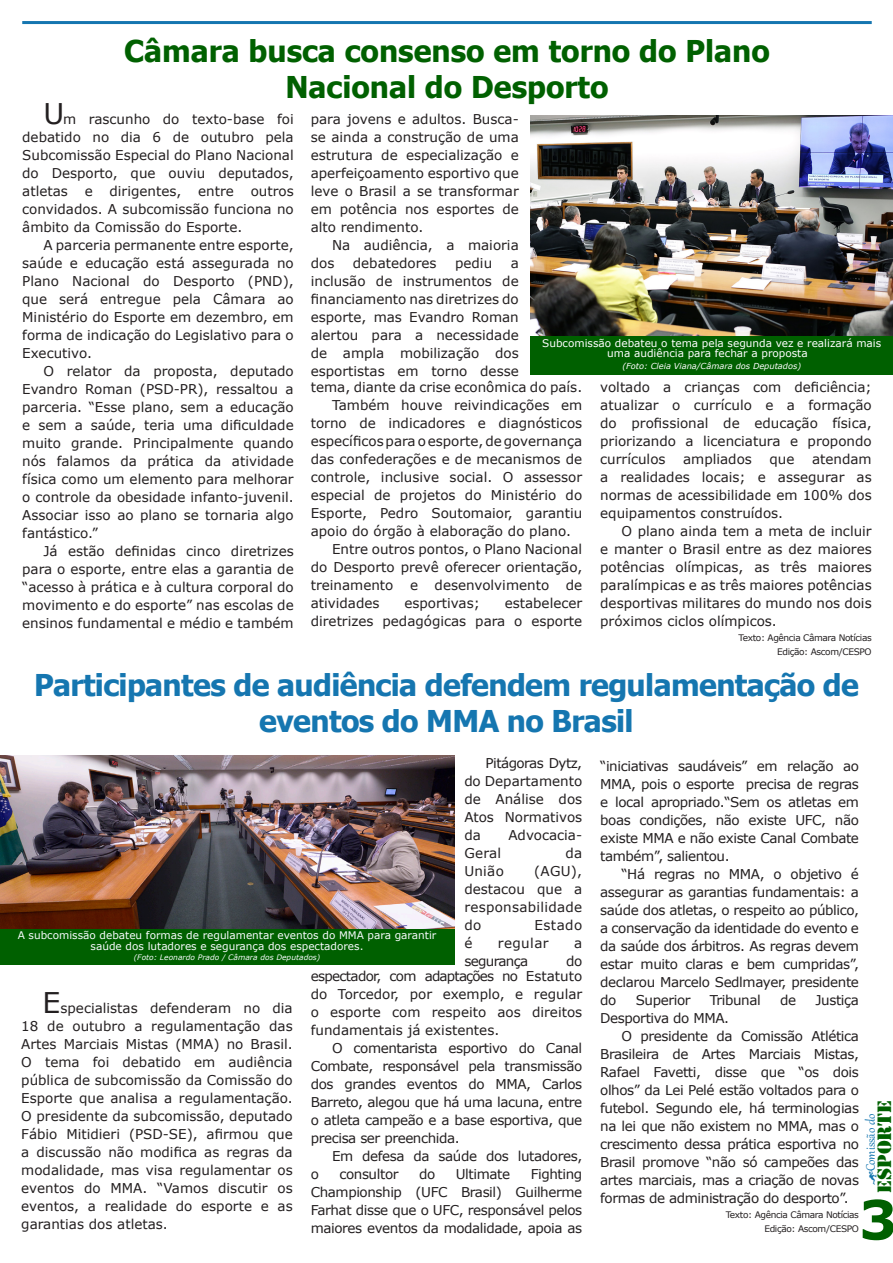
<style>
.page{position:relative;width:893px;height:1263px;background:#fff}
.page>*{position:absolute;margin:0;border:0;box-sizing:border-box;transform-origin:0 0}
.t1{font:700 54px "Verdana";color:#006000}
.Texto_arena{font:700 30px/36px "Tahoma";letter-spacing:-.02em;color:#1576b0;text-align:center}
.Texto_arena-2{font:700 30px "Tahoma";color:#006000}
.Texto_arena-3{font:18px "Stencil Std";color:#006000;scale:1.07 1}
.Texto_arena-4{font:15px "Gabriola";letter-spacing:-.005em;color:#1576b0}
.Texto_arena-5{font:13.5px/18px "Verdana";color:#231f20;text-align:justify}
.Texto_arena-6{font:13.5px "Verdana";letter-spacing:-.03em;color:#231f20}
.Texto_arena-7{font:13.5px "Verdana";letter-spacing:-.05em;color:#231f20}
.Texto_arena-8{font:13.5px "Verdana";letter-spacing:.03em;color:#231f20}
.Lengenda{font:10.5px "Verdana";color:#f9fcfe}
.t2{font:10.5px/10.5px "Verdana";color:#fff}
.Texto_arena-9{font:9px/13.8px "Verdana";letter-spacing:-.04em;color:#231f20;text-align:right}
.t3{font:italic 8.25px "Verdana";color:#fff}
.Lengenda-2{font:italic 7.5px "Verdana";letter-spacing:.005em;color:#f9fcfe}
.s1{font-size:28.5px}
.s2{font-family:"Athletes"}
</style>
<div class="page">
<hr style="left:22px;top:21px;width:850px;height:3px;background:#1576b0">
<div style="left:530px;top:336px;width:363px;height:39px;background:#006000"></div>
<div style="left:0;top:927px;width:454px;height:37px;background:#006000"></div>
<img style="left:530px;top:116px;width:363px;height:220px">
<img style="left:1px;top:755px;width:453px;height:173px">
<p class="Texto_arena-2" style="left:124px;top:30px;width:647px">Câmara busca consenso em torno do Plano</p>
<p class="Texto_arena-2" style="left:285px;top:66px;width:325px">Nacional do Desporto</p>
<p class="Texto_arena-5" style="left:22px;top:109px;width:273px;text-indent:21px"><span class="s1">U</span>m rascunho do texto-base foi debatido no dia 6 de outubro pela Subcomissão Especial do Plano Nacional do Desporto, que ouviu deputados, atletas e dirigentes, entre outros convidados. A subcomissão funciona no âmbito da Comissão do Esporte.</p>
<p class="Texto_arena-5" style="left:22px;top:235px;width:273px;text-indent:21px">A parceria permanente entre esporte, saúde e educação está assegurada no Plano Nacional do Desporto (PND), que será entregue pela Câmara ao Ministério do Esporte em dezembro, em forma de indicação do Legislativo para o Executivo.</p>
<p class="Texto_arena-5" style="left:22px;top:361px;width:273px;text-indent:21px">O relator da proposta, deputado Evandro Roman (PSD-PR), ressaltou a parceria. “Esse plano, sem a educação e sem a saúde, teria uma dificuldade muito grande. Principalmente quando nós falamos da prática da atividade física como um elemento para melhorar o controle da obesidade infanto-juvenil.<br>Associar isso ao plano se tornaria algo fantástico.”</p>
<p class="Texto_arena-5" style="left:22px;top:541px;width:273px;text-indent:21px">Já estão definidas cinco diretrizes para o esporte, entre elas a garantia de “acesso à prática e à cultura corporal do movimento e do esporte” nas escolas de ensinos fundamental e médio e também</p>
<p class="Texto_arena-5" style="left:311px;top:110px;width:210px">para jovens e adultos. Busca&shy;se ainda a construção de uma estrutura de especialização e aperfeiçoamento esportivo que leve o Brasil a se transformar em potência nos esportes de alto rendimento.</p>
<p class="Texto_arena-5" style="left:311px;top:236px;width:210px;text-indent:21px">Na audiência, a maioria dos</p>
<p class="Texto_arena-5" style="left:353px;top:254px;width:85px">debatedores</p>
<p class="Texto_arena-5" style="left:455px;top:254px;width:39px">pediu</p>
<p class="Texto_arena-5" style="left:311px;top:254px;width:210px;text-indent:200px">a inclusão de instrumentos de financiamento nas diretrizes do esporte, mas Evandro Roman alertou para a necessidade de ampla mobilização dos esportistas em torno desse</p>
<p class="t2" style="left:607px;top:338px;width:275px;text-indent:-65px">Subcomissão debateu o tema pela segunda vez e realizará mais uma audiência para fechar a proposta</p>
<p class="t3" style="left:622px;top:360px;width:180px">(Foto: Cleia Viana/Câmara dos Deputados)</p>
<p class="Texto_arena-5" style="left:600px;top:378px;width:273px">voltado a crianças com deficiência; atualizar o currículo e a formação do profissional de educação física, priorizando a licenciatura e propondo currículos</p>
<p class="Texto_arena-5" style="left:311px;top:378px;width:273px">tema, diante da crise econômica do país.</p>
<p class="Texto_arena-5" style="left:311px;top:396px;width:273px;text-indent:21px">Também houve reivindicações em torno de indicadores e diagnósticos específicos para o esporte, de governança das confederações e de mecanismos de controle, inclusive social. O assessor especial de projetos do Ministério do Esporte, Pedro Soutomaior, garantiu apoio do órgão à elaboração do plano.</p>
<p class="Texto_arena-5" style="left:311px;top:540px;width:273px;text-indent:21px">Entre outros pontos, o Plano Nacional do Desporto prevê oferecer orientação, treinamento e desenvolvimento de atividades</p>
<p class="Texto_arena-5" style="left:600px;top:450px;width:273px;text-indent:212px">atendam a realidades locais; e assegurar as normas de acessibilidade em 100% dos equipamentos construídos.</p>
<p class="Texto_arena-5" style="left:600px;top:522px;width:273px;text-indent:21px">O plano ainda tem a meta de incluir e manter o Brasil entre as dez maiores potências olímpicas, as três maiores paralímpicas e as três maiores potências desportivas militares do mundo nos dois próximos ciclos olímpicos.</p>
<p class="Texto_arena-9" style="left:738px;top:631px;width:135px">Texto: Agência Câmara Notícias<br>Edição: Ascom/CESPO</p>
<p class="Texto_arena-5" style="left:683px;top:450px;width:70px">ampliados</p>
<p class="Texto_arena-5" style="left:769px;top:450px;width:27px">que</p>
<p class="Texto_arena-5" style="left:311px;top:594px;width:273px;text-align:right">estabelecer<br>diretrizes pedagógicas para o esporte</p>
<p class="Texto_arena-5" style="left:404px;top:594px;width:77px">esportivas;</p>
<p class="Texto_arena" style="left:34px;top:665px;width:826px">Participantes de audiência defendem regulamentação de eventos do MMA no Brasil</p>
<p class="Texto_arena-5" style="left:464px;top:753px;width:119px;text-indent:21px">Pitágoras Dytz, do Departamento de Análise dos Atos Normativos da</p>
<p class="Texto_arena-5" style="left:508px;top:825px;width:75px">Advocacia-</p>
<p class="Texto_arena-5" style="left:464px;top:843px;width:38px">Geral</p>
<p class="Texto_arena-5" style="left:565px;top:843px;width:18px">da</p>
<p class="Texto_arena-5" style="left:464px;top:861px;width:41px">União</p>
<p class="Texto_arena-5" style="left:464px;top:861px;width:119px;text-indent:70px">(AGU), destacou que a responsabilidade do</p>
<p class="Texto_arena-5" style="left:535px;top:915px;width:49px">Estado</p>
<p class="Lengenda" style="left:18px;top:928px;width:420px">A subcomissão debateu formas de regulamentar eventos do MMA para garantir</p>
<p class="Lengenda" style="left:91px;top:939px;width:274px">saúde dos lutadores e segurança dos espectadores.</p>
<p class="Lengenda-2" style="left:134px;top:952px;width:188px">(Foto: Leonardo Prado / Câmara dos Deputados)</p>
<p class="Texto_arena-5" style="left:464px;top:933px;width:10px">é</p>
<p class="Texto_arena-8" style="left:498px;top:933px;width:52px">regular</p>
<p class="Texto_arena-5" style="left:574px;top:933px;width:10px">a</p>
<p class="Texto_arena-7" style="left:464px;top:951px;width:65px">segurança</p>
<p class="Texto_arena-5" style="left:566px;top:951px;width:17px">do</p>
<p class="Texto_arena-5" style="left:311px;top:967px;width:273px">espectador, com adaptações no Estatuto do Torcedor, por exemplo, e regular o esporte com respeito aos direitos fundamentais já existentes.</p>
<p class="Texto_arena-5" style="left:311px;top:1039px;width:273px;text-indent:21px">O comentarista esportivo do Canal Combate, responsável pela transmissão dos grandes eventos do MMA, Carlos Barreto, alegou que há uma lacuna, entre o atleta campeão e a base esportiva, que precisa ser preenchida.</p>
<p class="Texto_arena-6" style="left:332px;top:1147px;width:252px">Em defesa da saúde dos lutadores,</p>
<p class="Texto_arena-5" style="left:311px;top:1165px;width:10px">o</p>
<p class="Texto_arena-6" style="left:339px;top:1165px;width:61px">consultor</p>
<p class="Texto_arena-5" style="left:419px;top:1165px;width:18px">do</p>
<p class="Texto_arena-6" style="left:456px;top:1165px;width:56px">Ultimate</p>
<p class="Texto_arena-5" style="left:21px;top:998px;width:273px;text-indent:21px"><span class="s1">E</span>specialistas defenderam no dia 18 de outubro a regulamentação das Artes Marciais Mistas (MMA) no Brasil.<br>O tema foi debatido em audiência pública de subcomissão da Comissão do Esporte que analisa a regulamentação.<br>O presidente da subcomissão, deputado Fábio Mitidieri (PSD-SE), afirmou que a discussão não modifica as regras da modalidade, mas visa regulamentar os eventos do MMA. “Vamos discutir os eventos, a realidade do esporte e as garantias dos atletas.</p>
<p class="Texto_arena-5" style="left:311px;top:1165px;width:273px;text-indent:220px">Fighting Championship (UFC Brasil) Guilherme Farhat disse que o UFC, responsável pelos maiores eventos da modalidade, apoia as</p>
<p class="Texto_arena-5" style="left:600px;top:757px;width:260px">“iniciativas saudáveis” em relação ao MMA, pois o esporte precisa de regras e local apropriado.“Sem os atletas em boas condições, não existe UFC, não existe MMA e não existe Canal Combate também”, salientou.</p>
<p class="Texto_arena-5" style="left:600px;top:865px;width:260px;text-indent:21px">“Há regras no MMA, o objetivo é assegurar as garantias fundamentais: a saúde dos atletas, o respeito ao público, a conservação da identidade do evento e da saúde dos árbitros. As regras devem estar muito claras e bem cumpridas”, declarou Marcelo Sedlmayer, presidente do</p>
<p class="Texto_arena-6" style="left:636px;top:990px;width:56px">Superior</p>
<p class="Texto_arena-6" style="left:710px;top:990px;width:52px">Tribunal</p>
<p class="Texto_arena-5" style="left:780px;top:991px;width:18px">de</p>
<p class="Texto_arena-6" style="left:815px;top:990px;width:45px">Justiça</p>
<p class="Texto_arena-6" style="left:600px;top:1008px;width:130px">Desportiva do MMA.</p>
<p class="Texto_arena-5" style="left:600px;top:1027px;width:260px;text-indent:21px">O presidente da Comissão Atlética Brasileira de Artes Marciais Mistas, Rafael Favetti, disse que “os dois olhos” da Lei Pelé estão voltados para o futebol. Segundo ele, há terminologias na lei que não existem no MMA, mas o crescimento dessa prática esportiva no Brasil promove “não só campeões das artes marciais, mas a criação de novas formas de administração do desporto”.</p>
<p class="Texto_arena-9" style="left:726px;top:1207px;width:135px">Texto: Agência Câmara Notícias<br>Edição: Ascom/CESPO</p>
<p class="Texto_arena-3" style="left:873px;top:1193px;width:88px;rotate:-90deg">ESPORTE</p>
<p class="Texto_arena-4" style="left:861px;top:1185px;width:73px;rotate:-90deg"><span class="s2">B</span>Comissão do</p>
<p class="t1" style="left:859px;top:1181px;width:40px">3</p>
</div>
